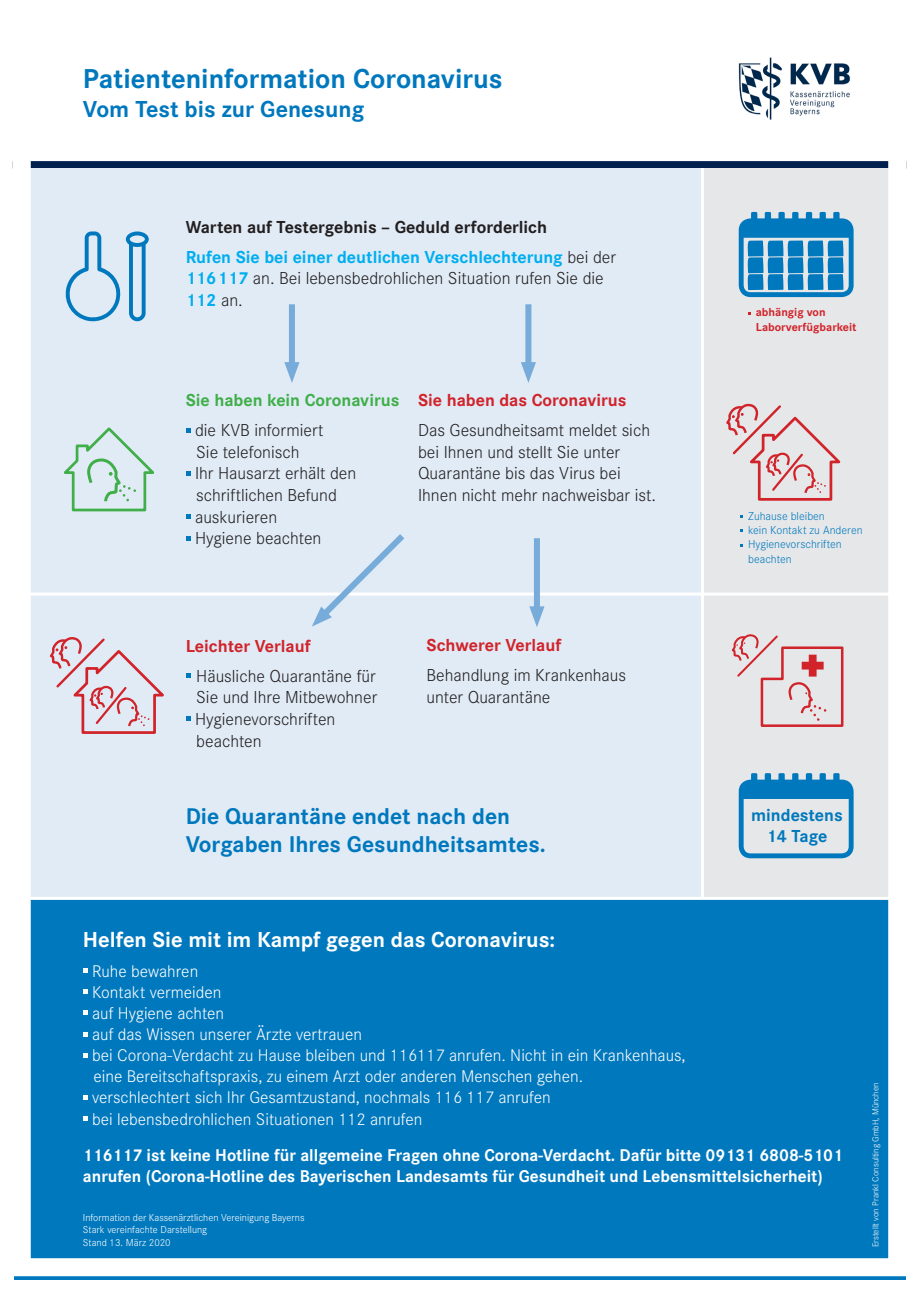
<style>
.page{position:relative;width:919px;height:1289px;background:#fff}
.page>*{position:absolute;margin:0;border:0;box-sizing:border-box;transform-origin:0 0}
.t1{font:700 28.35px "Corporate S";color:#0078bd}
.t2{font:700 24px "Corporate S";color:#0078bd}
.t3{font:700 23.55px/28.3px "Corporate S";color:#0078bd}
.t4{font:700 22.5px "Corporate S";color:#fff}
.t5{font:300 18px/21.6px "Corporate S";color:#231f20}
.t6{font:700 18px/30.2px "Corporate S";color:#00aeef}
.t7{font:700 18px "Corporate S";color:#d1232a}
.t8{font:700 18px "Corporate S";color:#40ae49}
.t9{font:700 18px/21.6px "Corporate S";color:#0078bd;text-align:center}
.t10{font:700 17.7px/21.3px "Corporate S";color:#fff}
.t11{font:300 17.55px/21.1px "Corporate S";color:#fff}
.t12{font:300 12px/14.4px "Corporate S";color:#0078bd}
.t13{font:700 12px/14.4px "Corporate S";color:#d1232a}
.t14{font:300 10.5px/12.6px "Corporate S";color:#fff}
.t15{font:300 9px "Corporate S";color:#fff}
.s1{color:#231f20}
.s2{font-weight:300;color:#231f20}
.s3{font-weight:700;color:#00aeef}
</style>
<div class="page">
<img style="left:738px;top:57px;width:112px;height:63px">
<div style="left:13px;top:161px;width:893px;height:8px;background:#00214f"></div>
<div style="left:14px;top:168px;width:892px;height:838px;background:#e0ebf6"></div>
<div style="left:702px;top:168px;width:204px;height:838px;background:#e6e7e9"></div>
<hr style="left:9px;top:592px;width:897px;height:3px;background:#fff">
<svg style="left:700px;top:168px;width:4px;height:728px;fill:#fff"></svg>
<div style="left:14px;top:898px;width:891px;height:381px;background:#0078bd"></div>
<svg style="left:65px;top:231px;width:84px;height:91px"></svg>
<svg style="left:83px;top:968px;width:5px;height:5px"></svg>
<svg style="left:83px;top:989px;width:5px;height:5px"></svg>
<svg style="left:83px;top:1010px;width:5px;height:5px"></svg>
<svg style="left:83px;top:1032px;width:5px;height:4px"></svg>
<svg style="left:83px;top:1053px;width:5px;height:4px"></svg>
<svg style="left:83px;top:1095px;width:5px;height:4px"></svg>
<svg style="left:83px;top:1116px;width:5px;height:5px"></svg>
<svg style="left:731px;top:634px;width:113px;height:93px"></svg>
<div style="left:534px;top:538px;width:6px;height:76px;background:#77abd9"></div>
<svg style="left:529px;top:606px;width:15px;height:21px"></svg>
<svg style="left:186px;top:428px;width:4px;height:4px"></svg>
<svg style="left:186px;top:471px;width:4px;height:5px"></svg>
<svg style="left:186px;top:514px;width:4px;height:5px"></svg>
<svg style="left:186px;top:536px;width:4px;height:4px"></svg>
<svg style="left:186px;top:673px;width:4px;height:5px"></svg>
<svg style="left:186px;top:716px;width:4px;height:5px"></svg>
<div style="left:289px;top:304px;width:6px;height:66px;background:#77abd9"></div>
<svg style="left:284px;top:362px;width:15px;height:21px"></svg>
<div style="left:525px;top:304px;width:6px;height:66px;background:#77abd9"></div>
<svg style="left:521px;top:362px;width:15px;height:21px"></svg>
<svg style="left:312px;top:534px;width:98px;height:92px"></svg>
<hr style="left:13px;top:896px;width:896px;height:3px;background:#fff">
<svg style="left:63px;top:427px;width:92px;height:85px"></svg>
<svg style="left:49px;top:637px;width:115px;height:97px"></svg>
<svg style="left:726px;top:403px;width:115px;height:98px"></svg>
<div style="left:738px;top:779px;width:115px;height:79px;border:5px solid #0078bd;border-radius:9px"></div>
<div style="left:739px;top:782px;width:111px;height:17px;background:#0078bd"></div>
<div style="left:751px;top:773px;width:6px;height:15px;background:#0078bd;border-radius:2px"></div>
<div style="left:764px;top:773px;width:7px;height:15px;background:#0078bd;border-radius:2px"></div>
<div style="left:778px;top:773px;width:6px;height:15px;background:#0078bd;border-radius:2px"></div>
<div style="left:805px;top:773px;width:7px;height:15px;background:#0078bd;border-radius:2px"></div>
<div style="left:792px;top:773px;width:6px;height:15px;background:#0078bd;border-radius:2px"></div>
<div style="left:819px;top:773px;width:6px;height:15px;background:#0078bd;border-radius:2px"></div>
<div style="left:833px;top:773px;width:6px;height:15px;background:#0078bd;border-radius:2px"></div>
<div style="left:738px;top:218px;width:115px;height:79px;border:5px solid #0078bd;border-radius:9px"></div>
<div style="left:751px;top:212px;width:6px;height:15px;background:#0078bd;border-radius:2px"></div>
<div style="left:764px;top:212px;width:7px;height:15px;background:#0078bd;border-radius:2px"></div>
<div style="left:778px;top:212px;width:6px;height:15px;background:#0078bd;border-radius:2px"></div>
<div style="left:805px;top:212px;width:7px;height:15px;background:#0078bd;border-radius:2px"></div>
<div style="left:792px;top:212px;width:6px;height:15px;background:#0078bd;border-radius:2px"></div>
<div style="left:819px;top:212px;width:6px;height:15px;background:#0078bd;border-radius:2px"></div>
<div style="left:833px;top:212px;width:6px;height:15px;background:#0078bd;border-radius:2px"></div>
<svg style="left:739px;top:221px;width:111px;height:69px"></svg>
<div style="left:13px;top:13px;width:893px;height:1263px;border:18px solid #fff"></div>
<h1 class="t1" style="left:83px;top:59px;width:421px">Patienteninformation Coronavirus</h1>
<h2 class="t2" style="left:83px;top:93px;width:283px">Vom Test bis zur Genesung</h2>
<p class="t6" style="left:186px;top:211px;width:432px"><span class="s1">Warten auf Testergebnis – Geduld erforderlich<br></span>Rufen Sie bei einer deutlichen Verschlechterung <span class="s2">bei der</span></p>
<p class="t5" style="left:186px;top:267px;width:419px"><span class="s3">116117</span> an. Bei lebensbedrohlichen Situation rufen Sie die<br><span class="s3">112</span> an.</p>
<p class="t8" style="left:186px;top:387px;width:215px">Sie haben kein Coronavirus</p>
<p class="t5" style="left:195px;top:419px;width:163px">die KVB informiert<br>Sie telefonisch<br>Ihr Hausarzt erhält den schriftlichen Befund auskurieren<br>Hygiene beachten</p>
<p class="t7" style="left:418px;top:387px;width:210px">Sie haben das Coronavirus</p>
<p class="t5" style="left:418px;top:419px;width:239px">Das Gesundheitsamt meldet sich bei Ihnen und stellt Sie unter<br>Quarantäne bis das Virus bei<br>Ihnen nicht mehr nachweisbar ist.</p>
<p class="t13" style="left:755px;top:305px;width:102px">abhängig von<br>Laborverfügbarkeit</p>
<p class="t12" style="left:748px;top:508px;width:116px">Zuhause bleiben<br>kein Kontakt zu Anderen<br>Hygienevorschriften beachten</p>
<p class="t7" style="left:186px;top:633px;width:126px">Leichter Verlauf</p>
<p class="t5" style="left:195px;top:664px;width:184px">Häusliche Quarantäne für<br>Sie und Ihre Mitbewohner<br>Hygienevorschriften beachten</p>
<p class="t7" style="left:426px;top:633px;width:136px">Schwerer Verlauf</p>
<p class="t5" style="left:426px;top:664px;width:201px">Behandlung im Krankenhaus unter Quarantäne</p>
<h3 class="t3" style="left:186px;top:801px;width:361px">Die Quarantäne endet nach den<br>Vorgaben Ihres Gesundheitsamtes.</h3>
<p class="t9" style="left:751px;top:803px;width:93px">mindestens<br>14 Tage</p>
<p class="t4" style="left:83px;top:924px;width:474px">Helfen Sie mit im Kampf gegen das Coronavirus:</p>
<p class="t11" style="left:92px;top:959px;width:595px">Ruhe bewahren<br>Kontakt vermeiden<br>auf Hygiene achten<br>auf das Wissen unserer Ärzte vertrauen<br>bei Corona-Verdacht zu Hause bleiben und 116117 anrufen. Nicht in ein Krankenhaus, eine Bereitschaftspraxis, zu einem Arzt oder anderen Menschen gehen.<br>verschlechtert sich Ihr Gesamtzustand, nochmals 116 117 anrufen<br>bei lebensbedrohlichen Situationen 112 anrufen</p>
<p class="t10" style="left:83px;top:1143px;width:761px">116117 ist keine Hotline für allgemeine Fragen ohne Corona-Verdacht. Dafür bitte 09131 6808-5101 anrufen (Corona-Hotline des Bayerischen Landesamts für Gesundheit und Lebensmittelsicherheit)</p>
<p class="t14" style="left:83px;top:1210px;width:223px">Information der Kassenärztlichen Vereinigung Bayerns<br>Stark vereinfachte Darstellung<br>Stand 13. März 2020</p>
<p class="t15" style="left:869px;top:1247px;width:166px;rotate:-90deg">Erstellt von Prankl Consulting GmbH, München</p>
</div>
